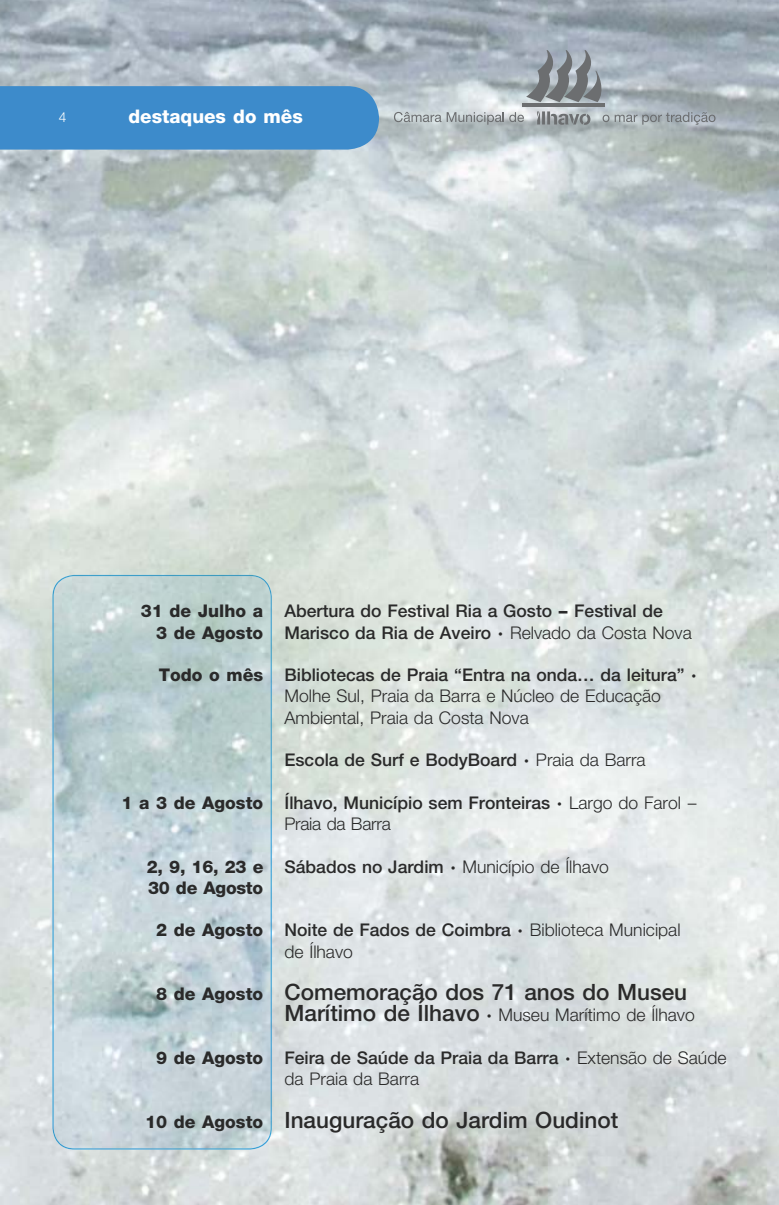
<style>
.page{position:relative;width:779px;height:1205px;background:#fff}
.page>*{position:absolute;margin:0;border:0;box-sizing:border-box;transform-origin:0 0}
.t1{font:500 22.5px "Helvetica Neue";color:#2a2a2a}
.t2{font:800 18.75px "Helvetica Neue";color:#fff}
.t3{font:300 17.5px/21.2px "Helvetica Neue";color:#2a2a2a}
.t4{font:500 17.5px/21.2px "Helvetica Neue";color:#2a2a2a}
.t5{font:800 17.5px/21.2px "Helvetica Neue";letter-spacing:-.015em;color:#2a2a2a}
.t6{font:300 13.75px "Helvetica Neue";color:#fff}
.s1{font-weight:800}
.s2{font-weight:300}
.s3{font-weight:500}
.s4{font-weight:800;font-size:17.5px}
.s5{font-weight:500;font-size:22.5px}
</style>
<div class="page">
<img style="left:0;top:0;width:778px;height:1204px">
<img style="left:52px;top:574px;width:220px;height:575px">
<div style="left:0;top:86px;width:379px;height:63px;background:#3d8bcb"></div>
<hr style="left:522px;top:104px;width:82px;height:3px;background:#6c6e70">
<svg style="left:526px;top:50px;width:79px;height:52px;background:#91989e"></svg>
<svg style="left:537px;top:111px;width:53px;height:14px"></svg>
<svg style="left:393px;top:112px;width:110px;height:13px"></svg>
<svg style="left:509px;top:112px;width:14px;height:10px"></svg>
<svg style="left:602px;top:115px;width:7px;height:7px"></svg>
<svg style="left:603px;top:116px;width:5px;height:5px"></svg>
<svg style="left:614px;top:112px;width:99px;height:13px"></svg>
<p class="t6" style="left:59px;top:112px;width:9px">4</p>
<p class="t2" style="left:128px;top:110px;width:176px">destaques do mês</p>
<p class="t4" style="left:156px;top:602px;width:537px;text-indent:-15px"><span class="s1">31 de Julho a</span> Abertura do Festival Ria a Gosto <span class="s1">–</span> Festival de<br><span class="s1">3 de Agosto</span> Marisco da Ria de Aveiro <span class="s1">·</span> <span class="s2">Relvado da Costa Nova</span></p>
<p class="t3" style="left:284px;top:666px;width:413px;text-indent:-126px"><span class="s1">Todo o mês</span> <span class="s3">Bibliotecas de Praia “Entra na onda… da leitura”</span> <span class="s1">·<br></span>Molhe Sul, Praia da Barra e Núcleo de Educação<br>Ambiental, Praia da Costa Nova</p>
<p class="t4" style="left:284px;top:751px;width:362px">Escola de Surf e BodyBoard <span class="s1">·</span> <span class="s2">Praia da Barra</span></p>
<p class="t4" style="left:284px;top:793px;width:413px;text-indent:-163px"><span class="s1">1 a 3 de Agosto</span> Ílhavo, Município sem Fronteiras <span class="s1">·</span> <span class="s2">Largo do Farol –<br>Praia da Barra</span></p>
<p class="t5" style="left:147px;top:857px;width:463px">2, 9, 16, 23 e <span class="s3">Sábados no Jardim</span> · <span class="s2">Município de Ílhavo<br></span>30 de Agosto</p>
<p class="t3" style="left:284px;top:921px;width:397px;text-indent:-128px"><span class="s1">2 de Agosto</span> <span class="s3">Noite de Fados de Coimbra</span> <span class="s1">·</span> Biblioteca Municipal de Ílhavo</p>
<p class="t1" style="left:156px;top:983px;width:532px"><span class="s4">8 de Agosto</span> Comemoração dos 71 anos do Museu</p>
<p class="t3" style="left:284px;top:1006px;width:411px"><span class="s5">Marítimo de Ílhavo</span> <span class="s1">·</span> Museu Marítimo de Ílhavo</p>
<p class="t3" style="left:284px;top:1048px;width:443px;text-indent:-128px"><span class="s1">9 de Agosto</span> <span class="s3">Feira de Saúde da Praia da Barra</span> <span class="s1">·</span> Extensão de Saúde da Praia da Barra</p>
<p class="t1" style="left:145px;top:1111px;width:474px"><span class="s4">10 de Agosto</span> Inauguração do Jardim Oudinot</p>
</div>
